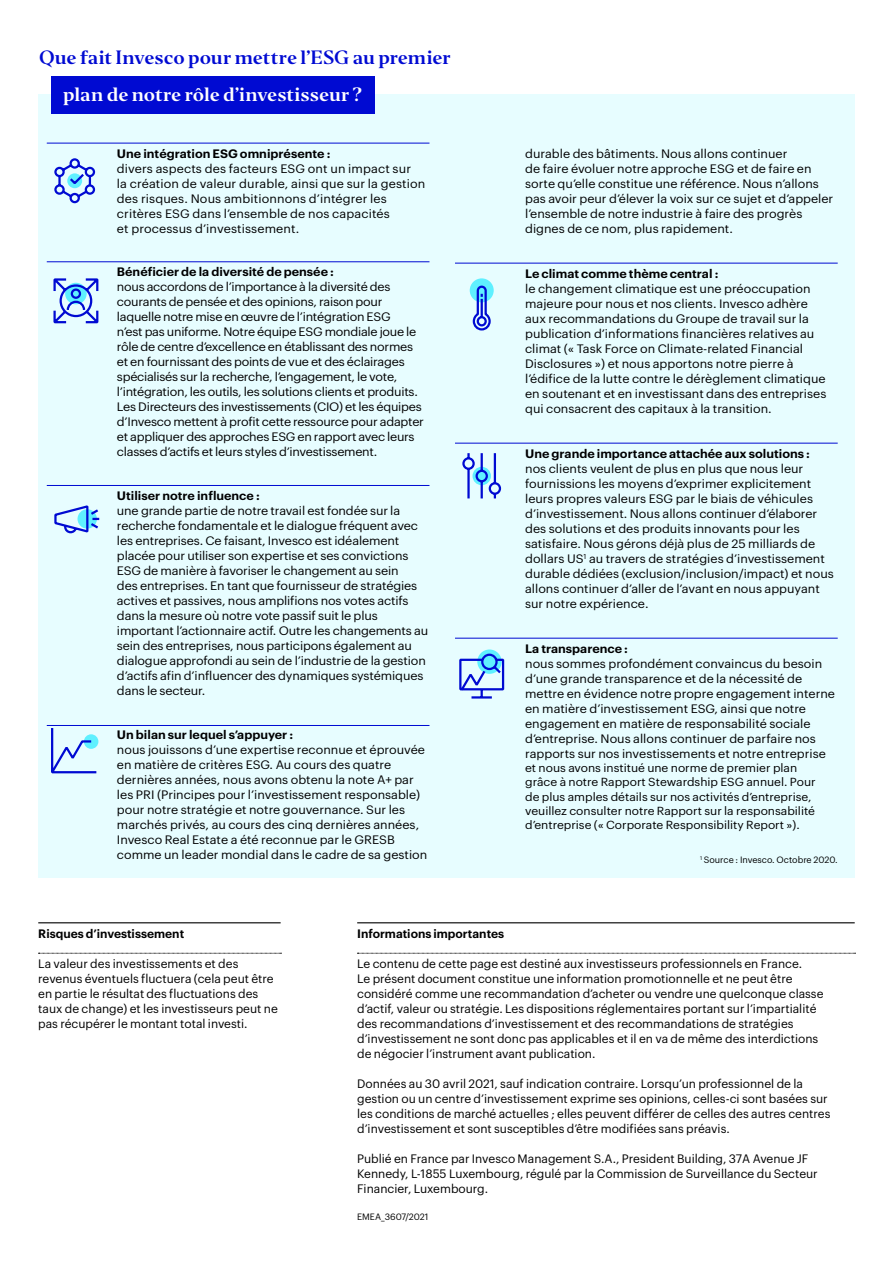
<style>
.page{position:relative;width:893px;height:1263px;background:#fff}
.page>*{position:absolute;margin:0;border:0;box-sizing:border-box;transform-origin:0 0}
.t1{font:18px "Invesco Editor";letter-spacing:-.005em;color:#000ad2}
.t2{font:18px "Invesco Editor";letter-spacing:-.005em;color:#fff}
.t3{font:12px/15px "Graphik";color:#000;scale:1.05 1}
.t4{font:12px/15px "Graphik";color:#000}
.t5{font:12px/15px "Graphik";letter-spacing:-.02em;color:#000;scale:1.05 1}
.t6{font:600 12px "Graphik";color:#000}
.t7{font:11.4px/14.4px "Graphik";color:#000;scale:1.05 1}
.t8{font:9px "Graphik";color:#000}
.s1{font-weight:600}
</style>
<div class="page">
<hr style="left:357px;top:922px;width:498px;height:1px;background:#000">
<svg style="left:357px;top:953px;width:498px;height:1px"></svg>
<div style="left:38px;top:95px;width:817px;height:783px;background:#e7fdff"></div>
<div style="left:51px;top:76px;width:323px;height:37px;background:#000ad2"></div>
<div style="left:470px;top:278px;width:24px;height:24px;background:#5ff0ff;border-radius:50%"></div>
<svg style="left:472px;top:285px;width:20px;height:46px"></svg>
<svg style="left:462px;top:453px;width:40px;height:46px"></svg>
<svg style="left:477px;top:649px;width:25px;height:25px"></svg>
<svg style="left:459px;top:652px;width:46px;height:47px"></svg>
<svg style="left:54px;top:505px;width:46px;height:29px"></svg>
<svg style="left:51px;top:728px;width:48px;height:46px"></svg>
<svg style="left:53px;top:278px;width:46px;height:46px"></svg>
<svg style="left:54px;top:158px;width:42px;height:46px"></svg>
<hr style="left:47px;top:143px;width:382px;height:1px;background:#000ad2">
<hr style="left:47px;top:261px;width:382px;height:1px;background:#000ad2">
<hr style="left:47px;top:485px;width:382px;height:1px;background:#000ad2">
<hr style="left:47px;top:725px;width:382px;height:1px;background:#000ad2">
<hr style="left:455px;top:263px;width:383px;height:1px;background:#000ad2">
<hr style="left:455px;top:443px;width:383px;height:1px;background:#000ad2">
<hr style="left:455px;top:638px;width:383px;height:1px;background:#000ad2">
<hr style="left:38px;top:922px;width:243px;height:1px;background:#000">
<svg style="left:38px;top:953px;width:243px;height:1px"></svg>
<p class="t1" style="left:39px;top:46px;width:413px">Que fait Invesco pour mettre l’ESG au premier</p>
<p class="t2" style="left:63px;top:83px;width:301px">plan de notre rôle d’investisseur ?</p>
<p class="t3" style="left:117px;top:145px;width:295px"><span class="s1">Une intégration ESG omniprésente :<br></span>divers aspects des facteurs ESG ont un impact sur<br>la création de valeur durable, ainsi que sur la gestion des risques. Nous ambitionnons d’intégrer les critères ESG dans l’ensemble de nos capacités<br>et processus d’investissement.</p>
<p class="t5" style="left:117px;top:263px;width:294px"><span class="s1">Bénéficier de la diversité de pensée :<br></span>nous accordons de l’importance à la diversité des courants de pensée et des opinions, raison pour laquelle notre mise en œuvre de l’intégration ESG<br>n’est pas uniforme. Notre équipe ESG mondiale joue le rôle de centre d’excellence en établissant des normes et en fournissant des points de vue et des éclairages spécialisés sur la recherche, l’engagement, le vote, l’intégration, les outils, les solutions clients et produits.<br>Les Directeurs des investissements (CIO) et les équipes d’Invesco mettent à profit cette ressource pour adapter et appliquer des approches ESG en rapport avec leurs classes d’actifs et leurs styles d’investissement.</p>
<p class="t3" style="left:117px;top:487px;width:298px"><span class="s1">Utiliser notre influence :<br></span>une grande partie de notre travail est fondée sur la recherche fondamentale et le dialogue fréquent avec les entreprises. Ce faisant, Invesco est idéalement placée pour utiliser son expertise et ses convictions ESG de manière à favoriser le changement au sein<br>des entreprises. En tant que fournisseur de stratégies actives et passives, nous amplifions nos votes actifs dans la mesure où notre vote passif suit le plus important l’actionnaire actif. Outre les changements au sein des entreprises, nous participons également au dialogue approfondi au sein de l’industrie de la gestion d’actifs afin d’influencer des dynamiques systémiques dans le secteur.</p>
<p class="t3" style="left:117px;top:726px;width:297px"><span class="s1">Un bilan sur lequel s’appuyer :<br></span>nous jouissons d’une expertise reconnue et éprouvée en matière de critères ESG. Au cours des quatre dernières années, nous avons obtenu la note A+ par les PRI (Principes pour l’investissement responsable) pour notre stratégie et notre gouvernance. Sur les marchés privés, au cours des cinq dernières années, Invesco Real Estate a été reconnue par le GRESB comme un leader mondial dans le cadre de sa gestion</p>
<p class="t3" style="left:525px;top:145px;width:295px">durable des bâtiments. Nous allons continuer<br>de faire évoluer notre approche ESG et de faire en sorte qu’elle constitue une référence. Nous n’allons pas avoir peur d’élever la voix sur ce sujet et d’appeler l’ensemble de notre industrie à faire des progrès dignes de ce nom, plus rapidement.</p>
<p class="t3" style="left:525px;top:265px;width:288px"><span class="s1">Le climat comme thème central :<br></span>le changement climatique est une préoccupation majeure pour nous et nos clients. Invesco adhère aux recommandations du Groupe de travail sur la publication d’informations financières relatives au climat (« Task Force on Climate-related Financial Disclosures ») et nous apportons notre pierre à l’édifice de la lutte contre le dérèglement climatique en soutenant et en investissant dans des entreprises qui consacrent des capitaux à la transition.</p>
<p class="t3" style="left:525px;top:445px;width:295px"><span class="s1">Une grande importance attachée aux solutions : </span>nos clients veulent de plus en plus que nous leur fournissions les moyens d’exprimer explicitement leurs propres valeurs ESG par le biais de véhicules d’investissement. Nous allons continuer d’élaborer des solutions et des produits innovants pour les satisfaire. Nous gérons déjà plus de 25 milliards de dollars US<sup>1</sup> au travers de stratégies d’investissement durable dédiées (exclusion/inclusion/impact) et nous allons continuer d’aller de l’avant en nous appuyant sur notre expérience.</p>
<p class="t3" style="left:525px;top:640px;width:297px"><span class="s1">La transparence :<br></span>nous sommes profondément convaincus du besoin d’une grande transparence et de la nécessité de mettre en évidence notre propre engagement interne en matière d’investissement ESG, ainsi que notre engagement en matière de responsabilité sociale d’entreprise. Nous allons continuer de parfaire nos rapports sur nos investissements et notre entreprise</p>
<p class="t7" style="left:525px;top:760px;width:278px">et nous avons institué une norme de premier plan grâce à notre Rapport Stewardship ESG annuel. Pour de plus amples détails sur nos activités d’entreprise, veuillez consulter notre Rapport sur la responsabilité d’entreprise (« Corporate Responsibility Report »).</p>
<p class="t8" style="left:700px;top:853px;width:139px"><sup>1</sup> Source : Invesco. Octobre 2020.</p>
<p class="t6" style="left:38px;top:925px;width:147px">Risques d’investissement</p>
<p class="t4" style="left:38px;top:955px;width:241px">La valeur des investissements et des revenus éventuels fluctuera (cela peut être en partie le résultat des fluctuations des taux de change) et les investisseurs peut ne pas récupérer le montant total investi.</p>
<p class="t6" style="left:357px;top:925px;width:149px">Informations importantes</p>
<p class="t4" style="left:357px;top:955px;width:468px">Le contenu de cette page est destiné aux investisseurs professionnels en France.<br>Le présent document constitue une information promotionnelle et ne peut être considéré comme une recommandation d’acheter ou vendre une quelconque classe d’actif, valeur ou stratégie. Les dispositions réglementaires portant sur l’impartialité des recommandations d’investissement et des recommandations de stratégies d’investissement ne sont donc pas applicables et il en va de même des interdictions de négocier l’instrument avant publication.</p>
<p class="t4" style="left:357px;top:1075px;width:475px">Données au 30 avril 2021, sauf indication contraire. Lorsqu’un professionnel de la gestion ou un centre d’investissement exprime ses opinions, celles-ci sont basées sur les conditions de marché actuelles ; elles peuvent différer de celles des autres centres d’investissement et sont susceptibles d’être modifiées sans préavis.</p>
<p class="t4" style="left:357px;top:1150px;width:462px">Publié en France par Invesco Management S.A., President Building, 37A Avenue JF<br>Kennedy, L-1855 Luxembourg, régulé par la Commission de Surveillance du Secteur<br>Financier, Luxembourg.</p>
<p class="t8" style="left:357px;top:1210px;width:73px">EMEA_3607/2021</p>
</div>
